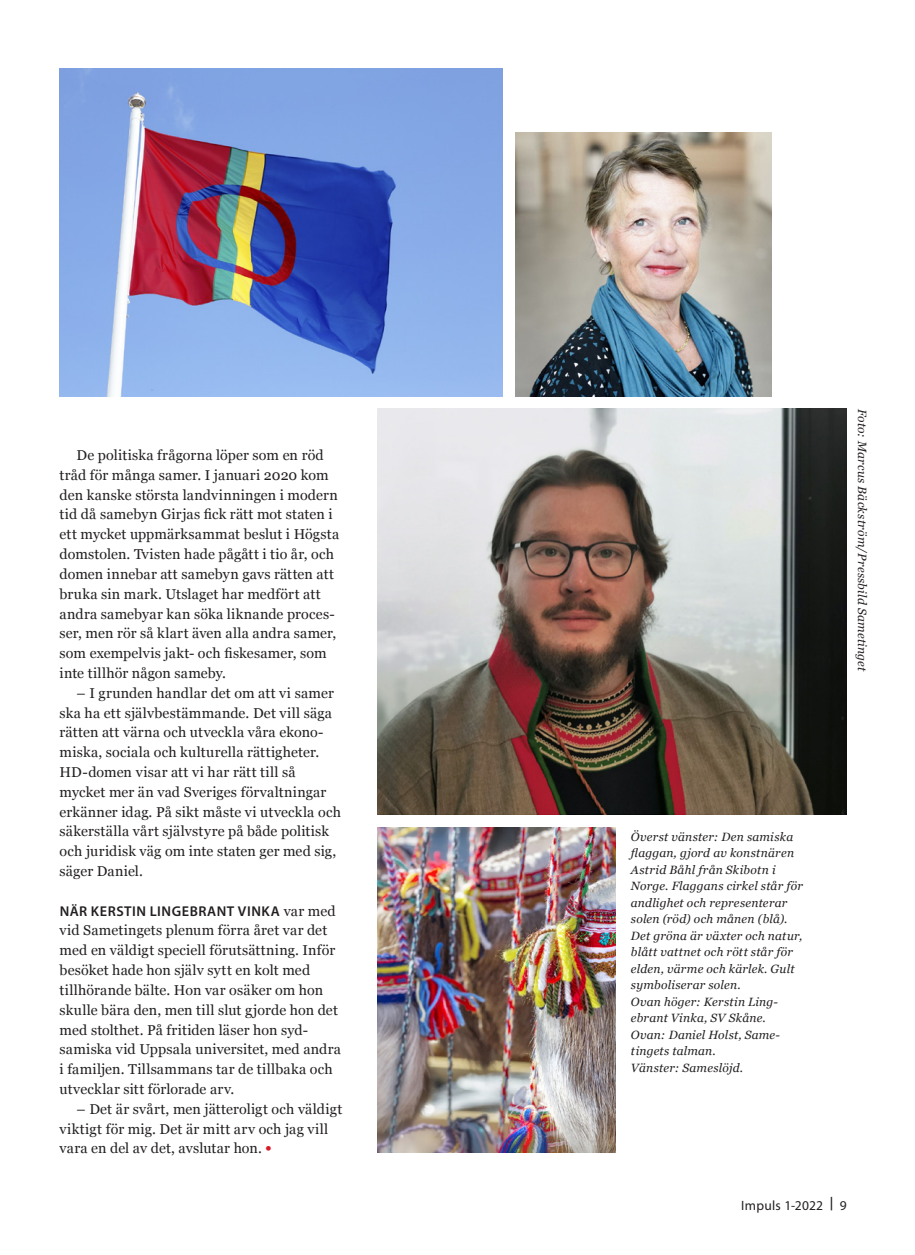
<style>
.page{position:relative;width:915px;height:1255px;background:#fff}
.page>*{position:absolute;margin:0;border:0;box-sizing:border-box;transform-origin:0 0}
.Bröd_indrag{font:14.25px/19.8px "Georgia";letter-spacing:.01em;color:#231f20}
.Bröd_ej_indrag_Fetad{font:14.25px/19.8px "Georgia";letter-spacing:.01em;color:#231f20}
.t1{font:13.5px "Myriad Pro";letter-spacing:.02em;color:#231f20}
.Bildtext{font:italic 12px/16.5px "Georgia";letter-spacing:.02em;color:#231f20}
.s1{font-family:"Myriad Pro";font-weight:600}
.s2{font-family:"Myriad Pro";font-weight:700;font-size:18px;color:#d81b29}
</style>
<div class="page">
<img style="left:377px;top:409px;width:469px;height:405px">
<img style="left:515px;top:132px;width:256px;height:264px">
<img style="left:60px;top:69px;width:442px;height:327px">
<img style="left:377px;top:827px;width:238px;height:325px">
<p class="Bröd_indrag" style="left:60px;top:444px;width:281px;text-indent:17px">De politiska frågorna löper som en röd tråd för många samer. I januari 2020 kom den kanske största landvinningen i modern tid då samebyn Girjas fick rätt mot staten i ett mycket uppmärksammat beslut i Högsta domstolen. Tvisten hade pågått i tio år, och domen innebar att samebyn gavs rätten att bruka sin mark. Utslaget har medfört att andra samebyar kan söka liknande proces&shy;ser, men rör så klart även alla andra samer, som exempelvis jakt- och fiskesamer, som inte tillhör någon sameby.</p>
<p class="Bröd_indrag" style="left:60px;top:682px;width:283px;text-indent:17px">– I grunden handlar det om att vi samer ska ha ett självbestämmande. Det vill säga rätten att värna och utveckla våra ekono&shy;miska, sociala och kulturella rättigheter.<br>HD-domen visar att vi har rätt till så mycket mer än vad Sveriges förvaltningar erkänner idag. På sikt måste vi utveckla och säkerställa vårt självstyre på både politisk och juridisk väg om inte staten ger med sig, säger Daniel.</p>
<p class="Bröd_ej_indrag_Fetad" style="left:60px;top:900px;width:283px"><span class="s1">NÄR KERSTIN LINGEBRANT VINKA</span> var med vid Sametingets plenum förra året var det med en väldigt speciell förutsättning. Inför besöket hade hon själv sytt en kolt med tillhörande bälte. Hon var osäker om hon skulle bära den, men till slut gjorde hon det med stolthet. På fritiden läser hon syd&shy;samiska vid Uppsala universitet, med andra i familjen. Tillsammans tar de tillbaka och utvecklar sitt förlorade arv.</p>
<p class="Bröd_indrag" style="left:60px;top:1098px;width:284px;text-indent:17px">– Det är svårt, men jätteroligt och väldigt viktigt för mig. Det är mitt arv och jag vill vara en del av det, avslutar hon. <span class="s2">•</span></p>
<p class="Bildtext" style="left:870px;top:409px;width:264px;rotate:90deg">Foto: Marcus Bäckström/Pressbild Sametinget</p>
<p class="Bildtext" style="left:630px;top:827px;width:173px">Överst vänster: Den samiska flaggan, gjord av konstnären<br>Astrid Båhl från Skibotn i<br>Norge. Flaggans cirkel står för andlighet och representerar solen (röd) och månen (blå).<br>Det gröna är växter och natur, blått vattnet och rött står för elden, värme och kärlek. Gult symboliserar solen.</p>
<p class="Bildtext" style="left:630px;top:992px;width:149px">Ovan höger: Kerstin Ling&shy;ebrant Vinka, SV Skåne.</p>
<p class="Bildtext" style="left:630px;top:1025px;width:150px">Ovan: Daniel Holst, Same&shy;tingets talman.</p>
<p class="Bildtext" style="left:630px;top:1058px;width:113px">Vänster: Sameslöjd.</p>
<p class="t1" style="left:741px;top:1198px;width:107px">Impuls 1-2022 <sup>|</sup> 9</p>
</div>
